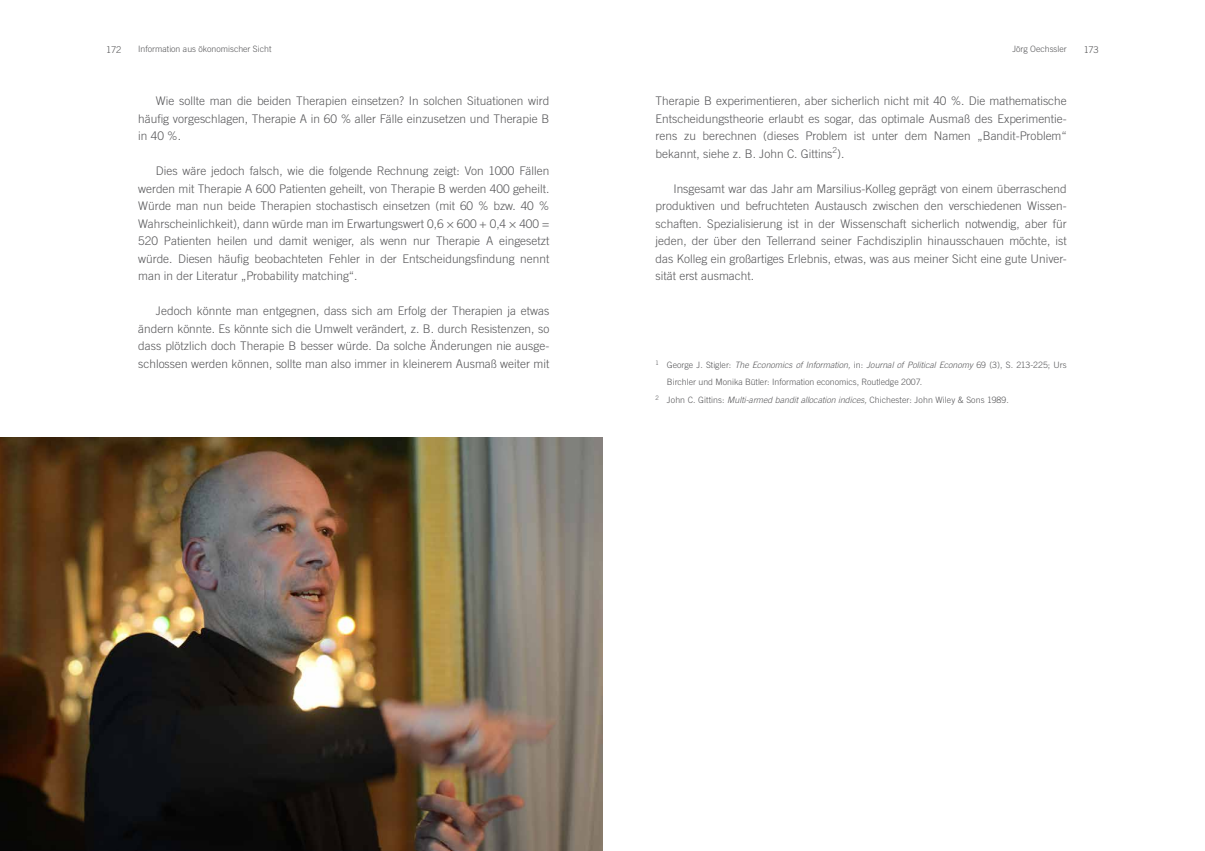
<style>
.page{position:relative;width:1205px;height:851px;background:#fff}
.page>*{position:absolute;margin:0;border:0;box-sizing:border-box;transform-origin:0 0}
.t1{font:300 11.88px/17.5px "Trade Gothic";color:#58585a;text-align:justify}
.t2{font:300 9.38px "Trade Gothic";letter-spacing:-.035em;color:#58585a}
.t3{font:300 8.75px "Trade Gothic";color:#58585a}
.t4{font:italic 300 8.75px "Trade Gothic";color:#58585a}
.s1{font-style:normal}
.s2{font-style:italic}
</style>
<div class="page">
<img style="left:0;top:438px;width:602px;height:412px">
<p class="t2" style="left:106px;top:44px;width:17px">172</p>
<p class="t2" style="left:1083px;top:44px;width:16px">173</p>
<p class="t3" style="left:138px;top:44px;width:135px">I nformation aus ökonomischer Sicht</p>
<p class="t3" style="left:1012px;top:44px;width:56px">Jörg Oechssler</p>
<p class="t1" style="left:138px;top:92px;width:413px;text-indent:18px">Wie sollte man die beiden Therapien einsetzen? I n solchen Situationen wird häufig vorgeschlagen, Therapie A in 60 % aller Fälle einzusetzen und Therapie B in 40 %.</p>
<p class="t1" style="left:138px;top:162px;width:413px;text-indent:18px">Dies wäre jedoch falsch, wie die folgende Rechnung zeigt: Von 1000 Fällen werden mit Therapie A 600 Patienten geheilt, von Therapie B werden 400 geheilt.<br>Würde man nun beide Therapien stochastisch einsetzen (mit 60 % bzw. 40 % Wahrscheinlichkeit), dann würde man im Erwartungswert 0,6 × 600 + 0,4 × 400 = 520 Patienten heilen und damit weniger, als wenn nur Therapie A eingesetzt würde. Diesen häufig beobachteten Fehler in der Entscheidungsfindung nennt man in der Literatur „Probability matching“.</p>
<p class="t1" style="left:138px;top:302px;width:413px;text-indent:18px">Jedoch könnte man entgegnen, dass sich am Erfolg der Therapien ja etwas ändern könnte. Es könnte sich die U mwelt verändert, z. B. durch Resistenzen, so dass plötzlich doch Therapie B besser würde. Da solche Änderungen nie ausge&shy;schlossen werden können, sollte man also immer in kleinerem Ausmaß weiter mit</p>
<p class="t1" style="left:656px;top:92px;width:413px">Therapie B experimentieren, aber sicherlich nicht mit 40 %. Die mathematische Entscheidungstheorie erlaubt es sogar, das optimale Ausmaß des Experimentie&shy;rens zu berechnen (dieses Problem ist unter dem Namen „Bandit-Problem“ bekannt, siehe z. B. John C. Gittins<sup>2</sup>).</p>
<p class="t1" style="left:656px;top:179px;width:413px;text-indent:18px">I nsgesamt war das Jahr am Marsilius-Kolleg geprägt von einem überraschend produktiven und befruchteten Austausch zwischen den verschiedenen Wissen&shy;schaften. Spezialisierung ist in der Wissenschaft sicherlich notwendig, aber für jeden, der über den Tellerrand seiner Fachdisziplin hinausschauen möchte, ist das Kolleg ein großartiges Erlebnis, etwas, was aus meiner Sicht eine gute U niver&shy;sität erst ausmacht.</p>
<p class="t4" style="left:656px;top:359px;width:412px"><sup>1</sup> <span class="s1">George J. Stigler:</span> The Economics of Information, <span class="s1">in:</span> Journal of Political Economy <span class="s1">69 (3), S. 213-225; U rs</span></p>
<p class="t3" style="left:667px;top:377px;width:257px">Birchler und Monika Bütler: I nformation economics, Routledge 2007.</p>
<p class="t3" style="left:656px;top:394px;width:355px"><sup>2</sup> John C. Gittins: <span class="s2">Multi-armed bandit allocation indices,</span> Chichester: John Wiley &amp; Sons 1989.</p>
</div>
